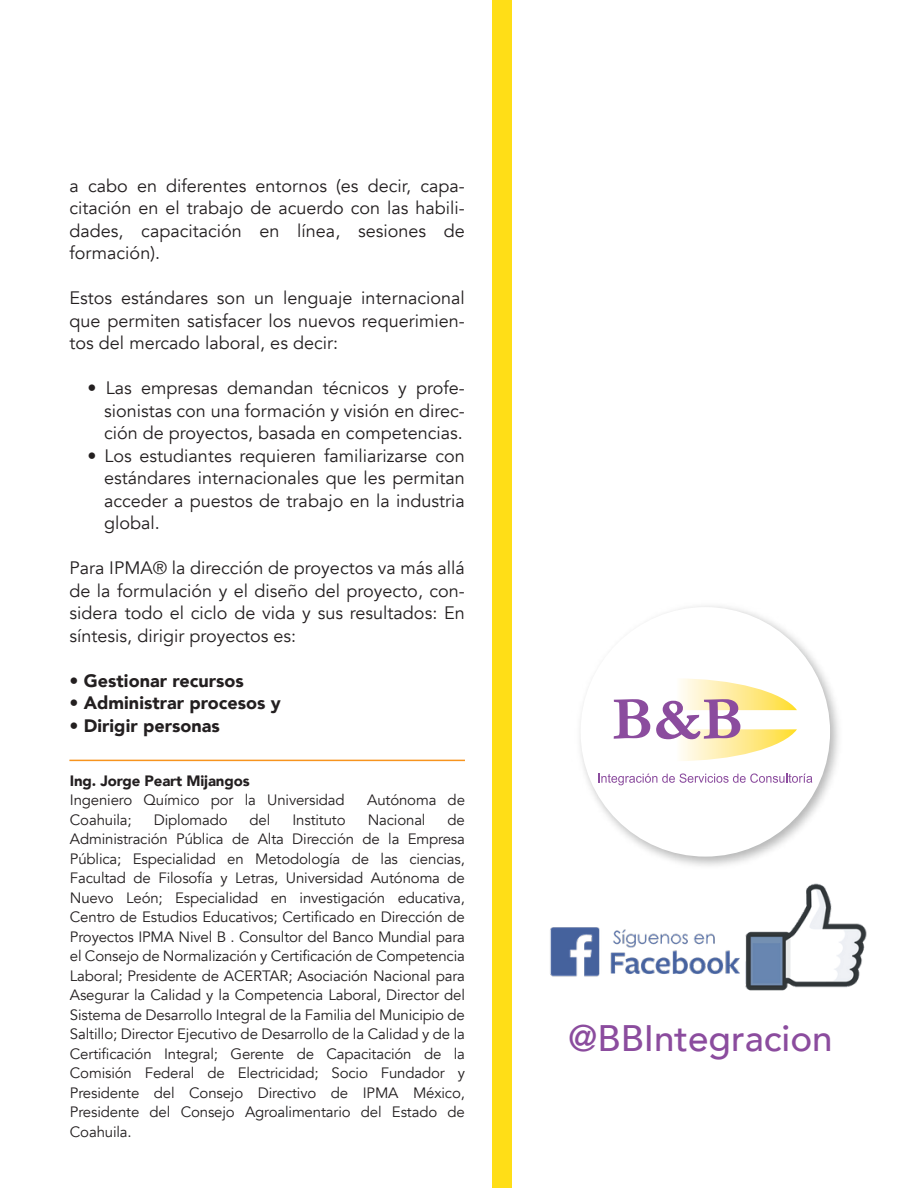
<style>
.page{position:relative;width:918px;height:1188px;background:#fff}
.page>*{position:absolute;margin:0;border:0;box-sizing:border-box;transform-origin:0 0}
.t1{font:500 36.75px "Avenir";color:#8b4c9e}
.t2{font:18px/22.5px "Avenir";color:#231f20;text-align:justify}
.t3{font:900 18px "Avenir";color:#231f20}
.t4{font:15px/19.5px "Avenir";letter-spacing:-.01em;color:#231f20;text-align:justify}
.t5{font:900 15px "Avenir";letter-spacing:-.01em;color:#231f20}
</style>
<div class="page">
<hr style="left:69px;top:760px;width:396px;height:1px;background:#f7941e">
<div style="left:492px;top:0;width:20px;height:1188px;background:#ffde17"></div>
<img style="left:550px;top:883px;width:317px;height:108px">
<img style="left:580px;top:606px;width:259px;height:260px">
<div style="left:581px;top:607px;width:249px;height:250px;background:#fff;border-radius:50%"></div>
<svg style="left:598px;top:773px;width:214px;height:12px"></svg>
<svg style="left:614px;top:699px;width:36px;height:40px"></svg>
<svg style="left:656px;top:679px;width:141px;height:82px"></svg>
<p class="t2" style="left:70px;top:175px;width:397px">a cabo en diferentes entornos (es decir, capa&shy;citación en el trabajo de acuerdo con las habili&shy;dades, capacitación en línea, sesiones de formación).</p>
<p class="t2" style="left:70px;top:287px;width:397px">Estos estándares son un lenguaje internacional que permiten satisfacer los nuevos requerimien&shy;tos del mercado laboral, es decir:</p>
<p class="t2" style="left:104px;top:377px;width:362px;text-indent:-17px">• Las empresas demandan técnicos y profe&shy;sionistas con una formación y visión en direc&shy;ción de proyectos, basada en competencias.</p>
<p class="t2" style="left:104px;top:445px;width:362px;text-indent:-17px">• Los estudiantes requieren familiarizarse con estándares internacionales que les permitan acceder a puestos de trabajo en la industria global.</p>
<p class="t2" style="left:70px;top:557px;width:397px">Para IPMA® la dirección de proyectos va más allá de la formulación y el diseño del proyecto, con&shy;sidera todo el ciclo de vida y sus resultados: En síntesis, dirigir proyectos es:</p>
<p class="t3" style="left:70px;top:665px;width:176px">• Gestionar recursos</p>
<p class="t3" style="left:70px;top:688px;width:213px">• Administrar procesos y</p>
<p class="t3" style="left:70px;top:710px;width:152px">• Dirigir personas</p>
<p class="t5" style="left:70px;top:767px;width:181px">Ing. Jorge Peart Mijangos</p>
<p class="t4" style="left:70px;top:790px;width:276px">Ingeniero Químico por la Universidad</p>
<p class="t4" style="left:367px;top:790px;width:99px">Autónoma de</p>
<p class="t4" style="left:70px;top:810px;width:63px">Coahuila;</p>
<p class="t4" style="left:154px;top:810px;width:75px">Diplomado</p>
<p class="t4" style="left:250px;top:810px;width:22px">del</p>
<p class="t4" style="left:292px;top:810px;width:55px">Instituto</p>
<p class="t4" style="left:368px;top:810px;width:59px">Nacional</p>
<p class="t4" style="left:70px;top:810px;width:397px;text-indent:378px">de Administración Pública de Alta Dirección de la Empresa Pública; Especialidad en Metodología de las ciencias, Facultad de Filosofía y Letras, Universidad Autónoma de Nuevo León; Especialidad en investigación educativa, Centro de Estudios Educativos; Certificado en Dirección de Proyectos IPMA Nivel B . Consultor del Banco Mundial para el Consejo de Normalización y Certificación de Competencia Laboral; Presidente de ACERTAR; Asociación Nacional para Asegurar la Calidad y la Competencia Laboral, Director del Sistema de Desarrollo Integral de la Familia del Municipio de Saltillo; Director Ejecutivo de Desarrollo de la Calidad y de la Certificación Integral; Gerente de Capacitación de la Comisión Federal de Electricidad; Socio Fundador y Presidente del Consejo Directivo de IPMA México, Presidente del Consejo Agroalimentario del Estado de Coahuila.</p>
<h1 class="t1" style="left:568px;top:1007px;width:266px">@BBIntegracion</h1>
</div>
